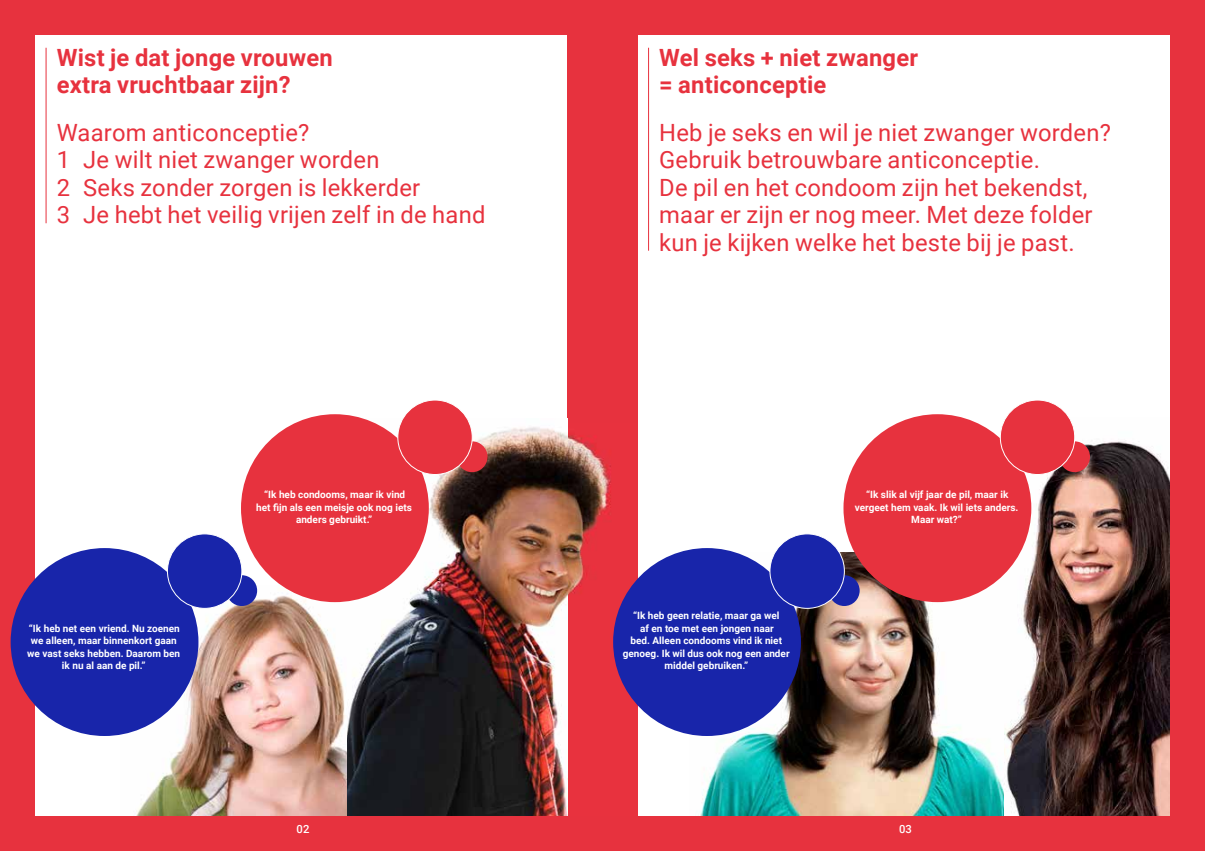
<style>
.page{position:relative;width:1205px;height:851px;background:#fff}
.page>*{position:absolute;margin:0;border:0;box-sizing:border-box;transform-origin:0 0}
.t1{font:23.75px/27.5px "Roboto";letter-spacing:.01em;color:#e7323e}
.t2{font:700 23.75px/27.5px "Roboto";letter-spacing:.01em;color:#e7323e}
.t3{font:500 11.25px "Roboto";color:#fff}
.t4{font:700 10px/12.5px "Roboto";color:#fff;text-align:center}
</style>
<div class="page">
<div style="left:602px;top:0;width:603px;height:850px;background:#e7323e"></div>
<div style="left:0;top:0;width:602px;height:850px;background:#e7323e"></div>
<div style="left:35px;top:35px;width:532px;height:780px;background:#fff"></div>
<div style="left:638px;top:35px;width:531px;height:780px;background:#fff"></div>
<hr style="left:46px;top:48px;width:1px;height:175px;background:#e7323e">
<hr style="left:648px;top:48px;width:1px;height:203px;background:#e7323e">
<img style="left:689px;top:552px;width:316px;height:263px">
<img style="left:120px;top:585px;width:227px;height:230px">
<img style="left:1005px;top:440px;width:164px;height:375px">
<img style="left:567px;top:423px;width:71px;height:392px">
<img style="left:347px;top:419px;width:220px;height:396px">
<div style="left:843px;top:414px;width:188px;height:188px;background:#e7323e;border-radius:50%"></div>
<div style="left:1059px;top:441px;width:31px;height:31px;background:#e7323e;border-radius:50%"></div>
<div style="left:1000px;top:400px;width:75px;height:74px;background:#e7323e;border-radius:50%"></div>
<div style="left:1000px;top:399px;width:75px;height:76px;border:1px solid #fff;border-radius:50%"></div>
<div style="left:613px;top:548px;width:188px;height:187px;background:#1825aa;border-radius:50%"></div>
<div style="left:829px;top:575px;width:30px;height:31px;background:#1825aa;border-radius:50%"></div>
<div style="left:770px;top:534px;width:74px;height:74px;background:#1825aa;border-radius:50%"></div>
<div style="left:769px;top:533px;width:76px;height:75px;border:1px solid #fff;border-radius:50%"></div>
<div style="left:241px;top:414px;width:188px;height:188px;background:#e7323e;border-radius:50%"></div>
<div style="left:457px;top:441px;width:30px;height:31px;background:#e7323e;border-radius:50%"></div>
<div style="left:398px;top:400px;width:74px;height:74px;background:#e7323e;border-radius:50%"></div>
<div style="left:397px;top:399px;width:76px;height:76px;border:1px solid #fff;border-radius:50%"></div>
<div style="left:11px;top:548px;width:187px;height:187px;background:#1825aa;border-radius:50%"></div>
<div style="left:226px;top:575px;width:31px;height:31px;background:#1825aa;border-radius:50%"></div>
<div style="left:167px;top:534px;width:75px;height:74px;background:#1825aa;border-radius:50%"></div>
<div style="left:167px;top:533px;width:75px;height:75px;border:1px solid #fff;border-radius:50%"></div>
<h1 class="t2" style="left:57px;top:42px;width:278px">Wist je dat jonge vrouwen extra vruchtbaar zijn?</h1>
<h1 class="t1" style="left:57px;top:117px;width:430px">Waarom anticonceptie?<br>1 Je wilt niet zwanger worden<br>2 Seks zonder zorgen is lekkerder<br>3 Je hebt het veilig vrijen zelf in de hand</h1>
<p class="t4" style="left:27px;top:621px;width:154px">“Ik heb net een vriend. Nu zoenen we alleen, maar binnenkort gaan we vast seks hebben. Daarom ben ik nu al aan de pil.”</p>
<p class="t4" style="left:256px;top:488px;width:157px">“Ik heb condooms, maar ik vind het fijn als een meisje ook nog iets anders gebruikt.”</p>
<h1 class="t2" style="left:659px;top:42px;width:260px">Wel seks + niet zwanger = anticonceptie</h1>
<h1 class="t1" style="left:659px;top:117px;width:453px">Heb je seks en wil je niet zwanger worden?<br>Gebruik betrouwbare anticonceptie.<br>De pil en het condoom zijn het bekendst, maar er zijn er nog meer. Met deze folder kun je kijken welke het beste bij je past.</h1>
<p class="t4" style="left:623px;top:609px;width:168px">“Ik heb geen relatie, maar ga wel<br>af en toe met een jongen naar<br>bed. Alleen condooms vind ik niet genoeg. Ik wil dus ook nog een ander middel gebruiken.”</p>
<p class="t4" style="left:855px;top:488px;width:165px">“Ik slik al vijf jaar de pil, maar ik vergeet hem vaak. Ik wil iets anders.<br>Maar wat?”</p>
<p class="t3" style="left:297px;top:820px;width:14px">02</p>
<p class="t3" style="left:899px;top:820px;width:14px">03</p>
</div>
